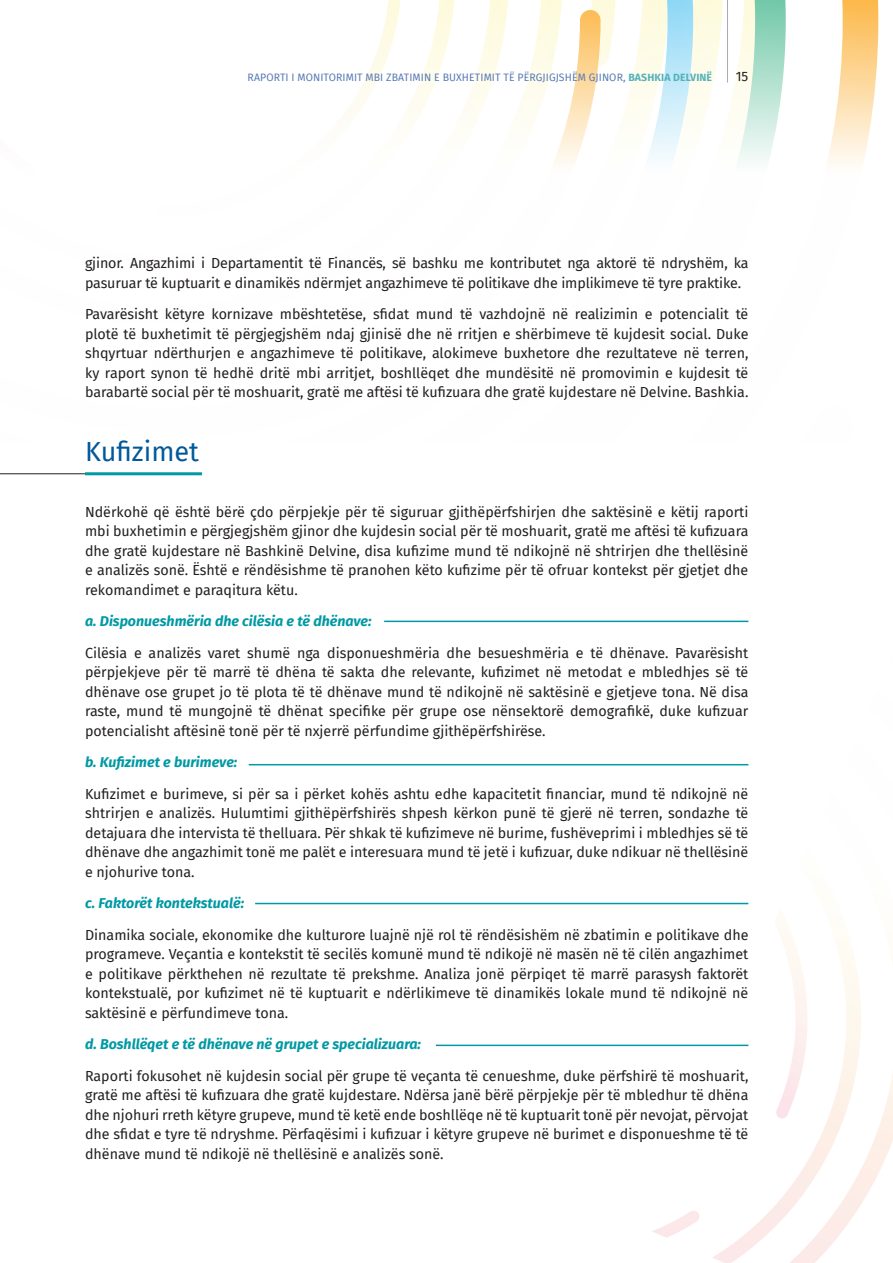
<style>
.page{position:relative;width:893px;height:1263px;background:#fff}
.page>*{position:absolute;margin:0;border:0;box-sizing:border-box;transform-origin:0 0}
.tit_1_ok{font:27px "Fira Sans";color:#01599c}
.t1{font:14.25px/19.5px "Fira Sans";letter-spacing:-.005em;color:#231f20;text-align:justify}
.List_Paragraph{font:italic 700 14.25px "Fira Sans";color:#0099a4}
.t2{font:13.5px "Fira Sans";color:#231f20}
.t3{font:10.5px "Fira Sans";letter-spacing:.01em;color:#587ab3}
.s1{font-weight:700;color:#56b1ba}
</style>
<div class="page">
<svg style="left:827px;top:0;width:51px;height:165px"></svg>
<svg style="left:693px;top:0;width:93px;height:163px"></svg>
<svg style="left:438px;top:0;width:255px;height:160px"></svg>
<svg style="left:346px;top:10px;width:255px;height:155px"></svg>
<hr style="left:727px;top:0;width:1px;height:83px;background:#a8a9ad">
<svg style="left:642px;top:763px;width:251px;height:500px"></svg>
<svg style="left:700px;top:798px;width:140px;height:321px"></svg>
<svg style="left:642px;top:783px;width:58px;height:480px"></svg>
<svg style="left:867px;top:763px;width:26px;height:291px"></svg>
<hr style="left:0;top:473px;width:185px;height:1px;background:#231f20">
<hr style="left:85px;top:472px;width:117px;height:3px;background:#0099a4">
<hr style="left:384px;top:621px;width:364px;height:1px;background:#0099a4">
<hr style="left:249px;top:764px;width:499px;height:1px;background:#0099a4">
<hr style="left:255px;top:903px;width:493px;height:1px;background:#0099a4">
<hr style="left:436px;top:1044px;width:312px;height:2px;background:#0099a4">
<p class="t3" style="left:248px;top:70px;width:466px">RAPORTI I MONITORIMIT MBI ZBATIMIN E BUXHETIMIT TË PËRGJIGJSHËM GJINOR, <span class="s1">BASHKIA DELVINË</span></p>
<p class="t2" style="left:736px;top:66px;width:14px">15</p>
<p class="t1" style="left:85px;top:253px;width:665px">gjinor. Angazhimi i Departamentit të Financës, së bashku me kontributet nga aktorë të ndryshëm, ka pasuruar të kuptuarit e dinamikës ndërmjet angazhimeve të politikave dhe implikimeve të tyre praktike.</p>
<p class="t1" style="left:85px;top:304px;width:665px">Pavarësisht këtyre kornizave mbështetëse, sfidat mund të vazhdojnë në realizimin e potencialit të plotë të buxhetimit të përgjegjshëm ndaj gjinisë dhe në rritjen e shërbimeve të kujdesit social. Duke shqyrtuar ndërthurjen e angazhimeve të politikave, alokimeve buxhetore dhe rezultateve në terren, ky raport synon të hedhë dritë mbi arritjet, boshllëqet dhe mundësitë në promovimin e kujdesit të barabartë social për të moshuarit, gratë me aftësi të kufizuara dhe gratë kujdestare në Delvine. Bashkia.</p>
<p class="tit_1_ok" style="left:85px;top:431px;width:115px">Kufizimet</p>
<p class="t1" style="left:85px;top:501px;width:665px">Ndërkohë që është bërë çdo përpjekje për të siguruar gjithëpërfshirjen dhe saktësinë e këtij raporti mbi buxhetimin e përgjegjshëm gjinor dhe kujdesin social për të moshuarit, gratë me aftësi të kufizuara dhe gratë kujdestare në Bashkinë Delvine, disa kufizime mund të ndikojnë në shtrirjen dhe thellësinë e analizës sonë. Është e rëndësishme të pranohen këto kufizime për të ofruar kontekst për gjetjet dhe rekomandimet e paraqitura këtu.</p>
<p class="List_Paragraph" style="left:85px;top:609px;width:288px">a. Disponueshmëria dhe cilësia e të dhënave:</p>
<p class="t1" style="left:85px;top:642px;width:665px">Cilësia e analizës varet shumë nga disponueshmëria dhe besueshmëria e të dhënave. Pavarësisht përpjekjeve për të marrë të dhëna të sakta dhe relevante, kufizimet në metodat e mbledhjes së të dhënave ose grupet jo të plota të të dhënave mund të ndikojnë në saktësinë e gjetjeve tona. Në disa raste, mund të mungojnë të dhënat specifike për grupe ose nënsektorë demografikë, duke kufizuar potencialisht aftësinë tonë për të nxjerrë përfundime gjithëpërfshirëse.</p>
<p class="List_Paragraph" style="left:85px;top:750px;width:154px">b. Kufizimet e burimeve:</p>
<p class="t1" style="left:85px;top:783px;width:665px">Kufizimet e burimeve, si për sa i përket kohës ashtu edhe kapacitetit financiar, mund të ndikojnë në shtrirjen e analizës. Hulumtimi gjithëpërfshirës shpesh kërkon punë të gjerë në terren, sondazhe të detajuara dhe intervista të thelluara. Për shkak të kufizimeve në burime, fushëveprimi i mbledhjes së të dhënave dhe angazhimit tonë me palët e interesuara mund të jetë i kufizuar, duke ndikuar në thellësinë e njohurive tona.</p>
<p class="List_Paragraph" style="left:85px;top:891px;width:161px">c. Faktorët kontekstualë:</p>
<p class="t1" style="left:85px;top:924px;width:665px">Dinamika sociale, ekonomike dhe kulturore luajnë një rol të rëndësishëm në zbatimin e politikave dhe programeve. Veçantia e kontekstit të secilës komunë mund të ndikojë në masën në të cilën angazhimet e politikave përkthehen në rezultate të prekshme. Analiza jonë përpiqet të marrë parasysh faktorët kontekstualë, por kufizimet në të kuptuarit e ndërlikimeve të dinamikës lokale mund të ndikojnë në saktësinë e përfundimeve tona.</p>
<p class="List_Paragraph" style="left:85px;top:1032px;width:337px">d. Boshllëqet e të dhënave në grupet e specializuara:</p>
<p class="t1" style="left:85px;top:1065px;width:665px">Raporti fokusohet në kujdesin social për grupe të veçanta të cenueshme, duke përfshirë të moshuarit, gratë me aftësi të kufizuara dhe gratë kujdestare. Ndërsa janë bërë përpjekje për të mbledhur të dhëna dhe njohuri rreth këtyre grupeve, mund të ketë ende boshllëqe në të kuptuarit tonë për nevojat, përvojat dhe sfidat e tyre të ndryshme. Përfaqësimi i kufizuar i këtyre grupeve në burimet e disponueshme të të dhënave mund të ndikojë në thellësinë e analizës sonë.</p>
</div>
